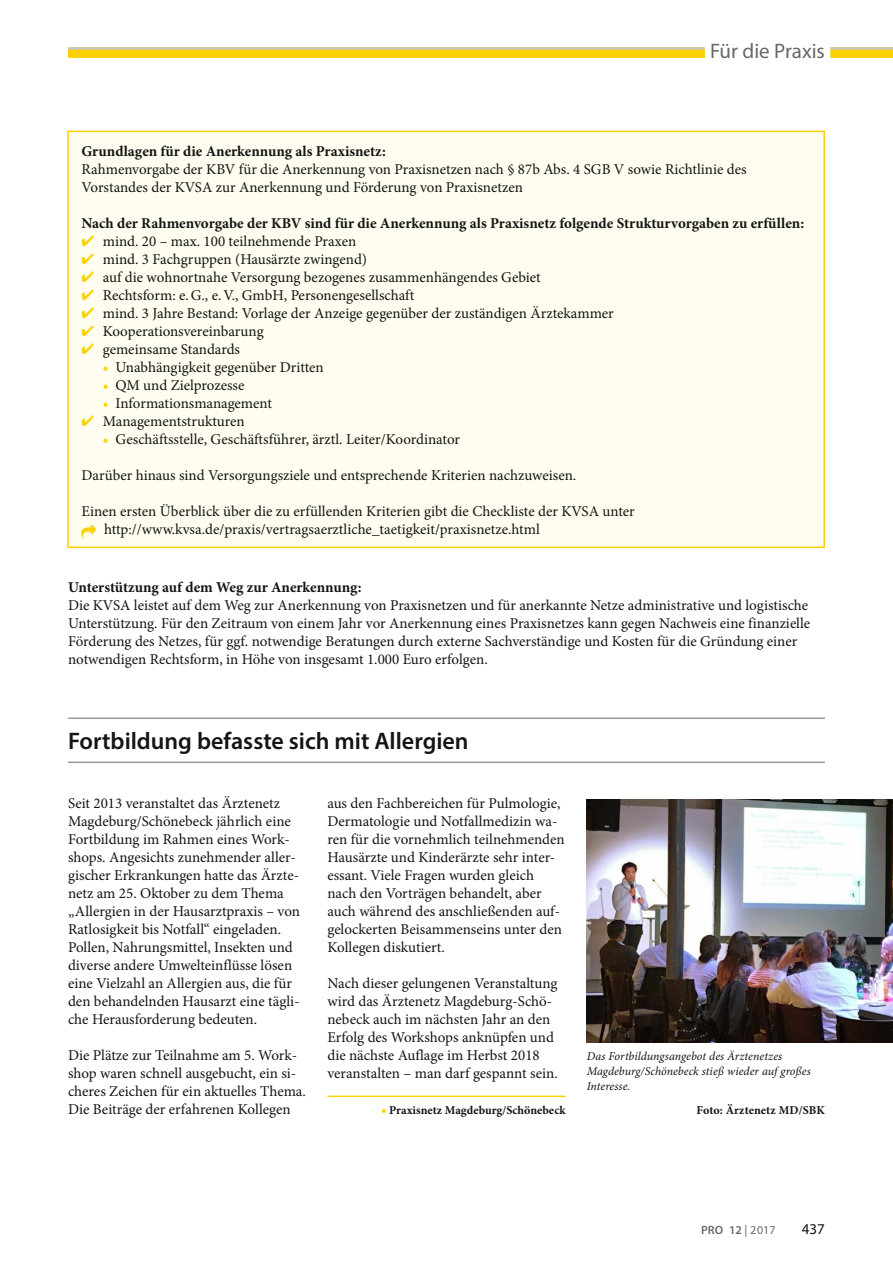
<style>
.page{position:relative;width:893px;height:1263px;background:#fff}
.page>*{position:absolute;margin:0;border:0;box-sizing:border-box;transform-origin:0 0}
.t1{font:600 24px "Myriad Pro";color:#131413}
.t2{font:21px "Myriad Pro";color:#686867}
.t3{font:15px/18px "Minion Pro";color:#131413}
.t4{font:700 15px "Minion Pro";color:#131413}
.t5{font:15px "Myriad Pro";color:#131413}
.t6{font:italic 12px/15px "Minion Pro";color:#131413}
.t7{font:700 12px "Minion Pro";color:#131413}
.t8{font:600 12px "Myriad Pro";color:#686867}
.s1{color:#fdd000}
.s2{font-weight:400;color:#fdd000}
.s3{font-weight:400}
</style>
<div class="page">
<div style="left:68px;top:47px;width:825px;height:11px;background:#fdd000"></div>
<hr style="left:68px;top:47px;width:825px;height:3px;background:#c4c5c5">
<div style="left:705px;top:36px;width:125px;height:30px;background:#fff"></div>
<div style="left:68px;top:131px;width:756px;height:416px;background:#fffdef"></div>
<div style="left:67px;top:131px;width:758px;height:417px;border:2px solid #fdd000"></div>
<hr style="left:68px;top:717px;width:757px;height:2px;background:#999">
<hr style="left:68px;top:761px;width:757px;height:2px;background:#999">
<hr style="left:327px;top:1095px;width:239px;height:2px;background:#fdd000">
<img style="left:587px;top:799px;width:305px;height:244px">
<h2 class="t2" style="left:710px;top:38px;width:116px">Für die Praxis</h2>
<p class="t4" style="left:82px;top:140px;width:306px">Grundlagen für die Anerkennung als Praxisnetz:</p>
<p class="t3" style="left:82px;top:160px;width:667px">Rahmenvorgabe der KBV für die Anerkennung von Praxisnetzen nach § 87b Abs. 4 SGB V sowie Richtlinie des<br>Vorstandes der KVSA zur Anerkennung und Förderung von Praxisnetzen</p>
<p class="t4" style="left:82px;top:212px;width:724px">Nach der Rahmenvorgabe der KBV sind für die Anerkennung als Praxisnetz folgende Strukturvorgaben zu erfüllen:</p>
<p class="t3" style="left:82px;top:232px;width:276px"><span class="s1">✔</span> mind. 20 – max. 100 teilnehmende Praxen</p>
<p class="t3" style="left:82px;top:250px;width:287px"><span class="s1">✔</span> mind. 3 Fachgruppen (Hausärzte zwingend)</p>
<p class="t3" style="left:82px;top:268px;width:461px"><span class="s1">✔</span> auf die wohnortnahe Versorgung bezogenes zusammenhängendes Gebiet</p>
<p class="t3" style="left:82px;top:286px;width:334px"><span class="s1">✔</span> Rechtsform: e.G., e.V., GmbH, Personengesellschaft</p>
<p class="t3" style="left:82px;top:304px;width:534px"><span class="s1">✔</span> mind. 3 Jahre Bestand: Vorlage der Anzeige gegenüber der zuständigen Ärztekammer</p>
<p class="t3" style="left:82px;top:322px;width:184px"><span class="s1">✔</span> Kooperationsvereinbarung</p>
<p class="t3" style="left:82px;top:340px;width:160px"><span class="s1">✔</span> gemeinsame Standards</p>
<p class="t3" style="left:103px;top:358px;width:223px"><span class="s1">•</span> Unabhängigkeit gegenüber Dritten</p>
<p class="t3" style="left:103px;top:376px;width:143px"><span class="s1">•</span> QM und Zielprozesse</p>
<p class="t3" style="left:103px;top:394px;width:171px"><span class="s1">•</span> Informationsmanagement</p>
<p class="t3" style="left:82px;top:412px;width:165px"><span class="s1">✔</span> Managementstrukturen</p>
<p class="t3" style="left:103px;top:430px;width:359px"><span class="s1">•</span> Geschäftsstelle, Geschäftsführer, ärztl. Leiter/Koordinator</p>
<p class="t3" style="left:82px;top:466px;width:496px">Darüber hinaus sind Versorgungsziele und entsprechende Kriterien nachzuweisen.</p>
<p class="t3" style="left:104px;top:502px;width:532px;text-indent:-22px">Einen ersten Überblick über die zu erfüllenden Kriterien gibt die Checkliste der KVSA unter http://www.kvsa.de/praxis/vertragsaerztliche_taetigkeit/praxisnetze.html</p>
<p class="t4" style="left:68px;top:577px;width:295px">Unterstützung auf dem Weg zur Anerkennung:</p>
<p class="t3" style="left:68px;top:596px;width:744px">Die KVSA leistet auf dem Weg zur Anerkennung von Praxisnetzen und für anerkannte Netze administrative und logistische Unterstützung. Für den Zeitraum von einem Jahr vor Anerkennung eines Praxisnetzes kann gegen Nachweis eine finanzielle Förderung des Netzes, für ggf. notwendige Beratungen durch externe Sachverständige und Kosten für die Gründung einer notwendigen Rechtsform, in Höhe von insgesamt 1.000 Euro erfolgen.</p>
<h1 class="t1" style="left:68px;top:725px;width:402px">Fortbildung befasste sich mit Allergien</h1>
<p class="t3" style="left:68px;top:794px;width:234px">Seit 2013 veranstaltet das Ärztenetz Magdeburg/Schönebeck jährlich eine Fortbildung im Rahmen eines Work&shy;shops. Angesichts zunehmender aller&shy;gischer Erkrankungen hatte das Ärzte&shy;netz am 25. Oktober zu dem Thema „Allergien in der Hausarztpraxis – von Ratlosigkeit bis Notfall“ eingeladen.<br>Pollen, Nahrungsmittel, Insekten und diverse andere Umwelteinflüsse lösen eine Vielzahl an Allergien aus, die für den behandelnden Hausarzt eine tägli&shy;che Herausforderung bedeuten.</p>
<p class="t3" style="left:68px;top:1046px;width:239px">Die Plätze zur Teilnahme am 5. Work&shy;shop waren schnell ausgebucht, ein si&shy;cheres Zeichen für ein aktuelles Thema.<br>Die Beiträge der erfahrenen Kollegen</p>
<p class="t3" style="left:327px;top:794px;width:239px">aus den Fachbereichen für Pulmologie, Dermatologie und Notfallmedizin wa&shy;ren für die vornehmlich teilnehmenden Hausärzte und Kinderärzte sehr inter&shy;essant. Viele Fragen wurden gleich nach den Vorträgen behandelt, aber auch während des anschließenden auf&shy;gelockerten Beisammenseins unter den Kollegen diskutiert.</p>
<p class="t3" style="left:327px;top:974px;width:232px">Nach dieser gelungenen Veranstaltung wird das Ärztenetz Magdeburg-Schö&shy;nebeck auch im nächsten Jahr an den Erfolg des Workshops anknüpfen und die nächste Auflage im Herbst 2018 veranstalten – man darf gespannt sein.</p>
<p class="t7" style="left:381px;top:1102px;width:186px"><span class="s2">■■</span> Praxisnetz Magdeburg/Schönebeck</p>
<p class="t6" style="left:587px;top:1049px;width:225px">Das Fortbildungsangebot des Ärztenetzes<br>Magdeburg/Schönebeck stieß wieder auf großes<br>Interesse.</p>
<p class="t7" style="left:696px;top:1102px;width:130px">Foto: Ärztenetz MD/SBK</p>
<p class="t8" style="left:701px;top:1222px;width:76px">PRO 12 <span class="s3">| 2017</span></p>
<p class="t5" style="left:802px;top:1220px;width:25px">437</p>
</div>
